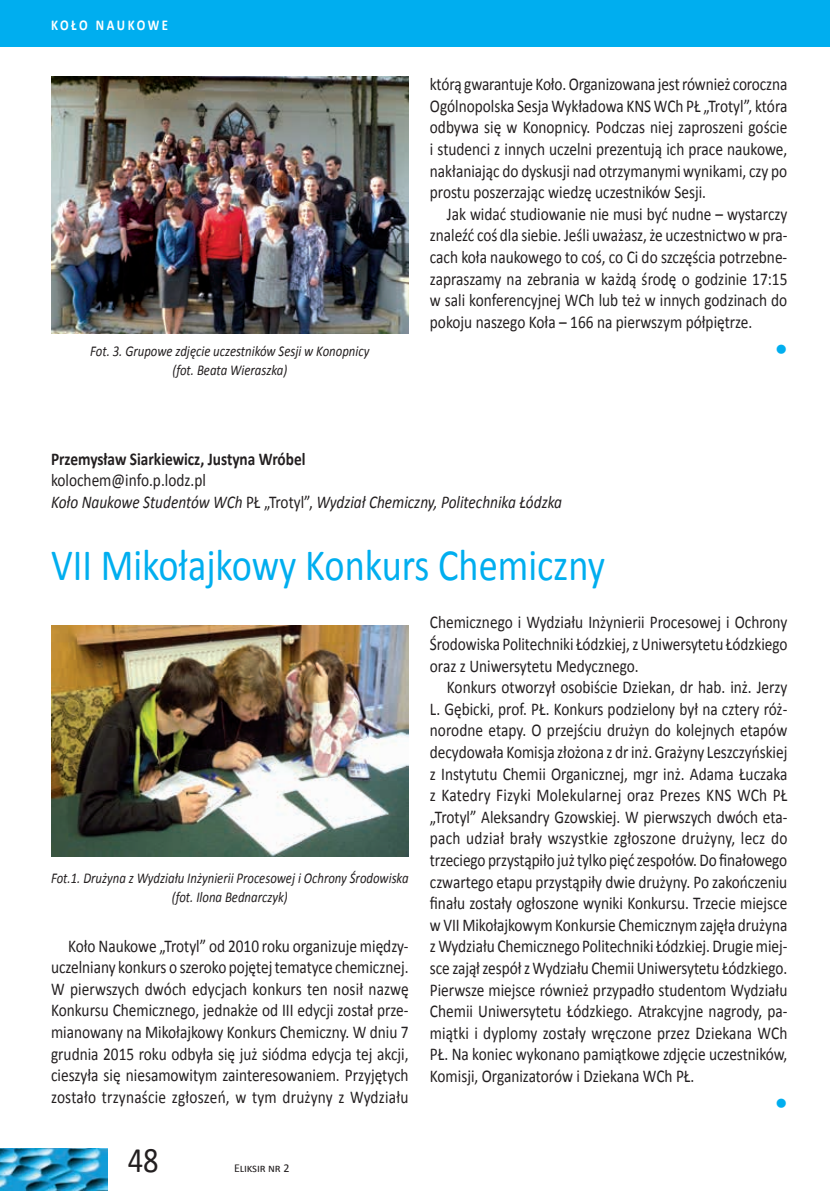
<style>
.page{position:relative;width:830px;height:1191px;background:#fff}
.page>*{position:absolute;margin:0;border:0;box-sizing:border-box;transform-origin:0 0}
.t1{font:45px "Calibri";color:#00aeef;scale:.85 1}
.t2{font:36px "Calibri";color:#231f20;scale:.85 1}
.t3{font:18px/21.6px "Calibri";color:#231f20;text-align:justify;scale:.85 1}
.t4{font:italic 18px/21.6px "Calibri";color:#231f20;scale:.85 1}
.t5{font:700 18px "Calibri";color:#231f20;scale:.85 1}
.t6{font:15.75px "Wingdings";color:#00aeef}
.t7{font:italic 15px/18.8px "Calibri";color:#231f20;text-align:center;scale:.85 1}
.t8{font:700 15px "Calibri";letter-spacing:.2em;color:#fff;scale:.85 1}
.t9{font:12px "Calibri";letter-spacing:-.01em;color:#231f20}
.s1{font-style:normal}
</style>
<div class="page">
<div style="left:0;top:0;width:829px;height:47px;background:#00aeef"></div>
<img style="left:0;top:1148px;width:107px;height:43px">
<img style="left:51px;top:77px;width:357px;height:257px">
<img style="left:51px;top:625px;width:357px;height:231px">
<p class="t8" style="left:51px;top:16px;width:139px">KOŁO NAUKOWE</p>
<p class="t3" style="left:429px;top:73px;width:422px">którą gwarantuje Koło. Organizowana jest również coroczna Ogólnopolska Sesja Wykładowa KNS WCh PŁ „Trotyl”, która odbywa się w Konopnicy. Podczas niej zaproszeni goście i studenci z innych uczelni prezentują ich prace naukowe, nakłaniając do dyskusji nad otrzymanymi wynikami, czy po prostu poszerzając wiedzę uczestników Sesji.</p>
<p class="t3" style="left:429px;top:203px;width:422px;text-indent:17px">Jak widać studiowanie nie musi być nudne – wystarczy znaleźć coś dla siebie. Jeśli uważasz, że uczestnictwo w pra&shy;cach koła naukowego to coś, co Ci do szczęścia potrzebne&shy;zapraszamy na zebrania w każdą środę o godzinie 17:15 w sali konferencyjnej WCh lub też w innych godzinach do pokoju naszego Koła – 166 na pierwszym półpiętrze.</p>
<p class="t7" style="left:90px;top:341px;width:330px">Fot. 3. Grupowe zdjęcie uczestników Sesji w Konopnicy</p>
<p class="t6" style="left:775px;top:341px;width:13px">●</p>
<p class="t7" style="left:172px;top:359px;width:136px">(fot. Beata Wieraszka)</p>
<p class="t5" style="left:51px;top:447px;width:301px">Przemysław Siarkiewicz, Justyna Wróbel</p>
<p class="t4" style="left:51px;top:469px;width:602px"><span class="s1">kolochem@info.p.lodz.pl<br></span>Koło Naukowe Studentów WCh <span class="s1">PŁ „Trotyl”,</span> Wydział Chemiczny, Politechnika Łódzka</p>
<h1 class="t1" style="left:51px;top:537px;width:653px">VII Mikołajkowy Konkurs Chemiczny</h1>
<p class="t7" style="left:51px;top:868px;width:422px">Fot.1. Drużyna z Wydziału Inżynierii Procesowej i Ochrony Środowiska (fot. Ilona Bednarczyk)</p>
<p class="t3" style="left:51px;top:934px;width:422px;text-indent:17px">Koło Naukowe „Trotyl” od 2010 roku organizuje między&shy;uczelniany konkurs o szeroko pojętej tematyce chemicznej.<br>W pierwszych dwóch edycjach konkurs ten nosił nazwę Konkursu Chemicznego, jednakże od III edycji został prze&shy;mianowany na Mikołajkowy Konkurs Chemiczny. W dniu 7 grudnia 2015 roku odbyła się już siódma edycja tej akcji, cieszyła się niesamowitym zainteresowaniem. Przyjętych zostało trzynaście zgłoszeń, w tym drużyny z Wydziału</p>
<h2 class="t2" style="left:128px;top:1137px;width:38px">48</h2>
<p class="t9" style="left:234px;top:1160px;width:57px">Eliksir nr 2</p>
<p class="t3" style="left:429px;top:611px;width:422px">Chemicznego i Wydziału Inżynierii Procesowej i Ochrony Środowiska Politechniki Łódzkiej, z Uniwersytetu Łódzkiego oraz z Uniwersytetu Medycznego.</p>
<p class="t3" style="left:429px;top:676px;width:422px;text-indent:17px">Konkurs otworzył osobiście Dziekan, dr hab. inż. Jerzy L. Gębicki, prof. PŁ. Konkurs podzielony był na cztery róż&shy;norodne etapy. O przejściu drużyn do kolejnych etapów decydowała Komisja złożona z dr inż. Grażyny Leszczyńskiej z Instytutu Chemii Organicznej, mgr inż. Adama Łuczaka z Katedry Fizyki Molekularnej oraz Prezes KNS WCh PŁ „Trotyl” Aleksandry Gzowskiej. W pierwszych dwóch eta&shy;pach udział brały wszystkie zgłoszone drużyny, lecz do trzeciego przystąpiło już tylko pięć zespołów. Do finałowego czwartego etapu przystąpiły dwie drużyny. Po zakończeniu finału zostały ogłoszone wyniki Konkursu. Trzecie miejsce w VII Mikołajkowym Konkursie Chemicznym zajęła drużyna z Wydziału Chemicznego Politechniki Łódzkiej. Drugie miej&shy;sce zajął zespół z Wydziału Chemii Uniwersytetu Łódzkiego.<br>Pierwsze miejsce również przypadło studentom Wydziału Chemii Uniwersytetu Łódzkiego. Atrakcyjne nagrody, pa&shy;miątki i dyplomy zostały wręczone przez Dziekana WCh PŁ. Na koniec wykonano pamiątkowe zdjęcie uczestników, Komisji, Organizatorów i Dziekana WCh PŁ.</p>
<p class="t6" style="left:775px;top:1095px;width:13px">●</p>
</div>
